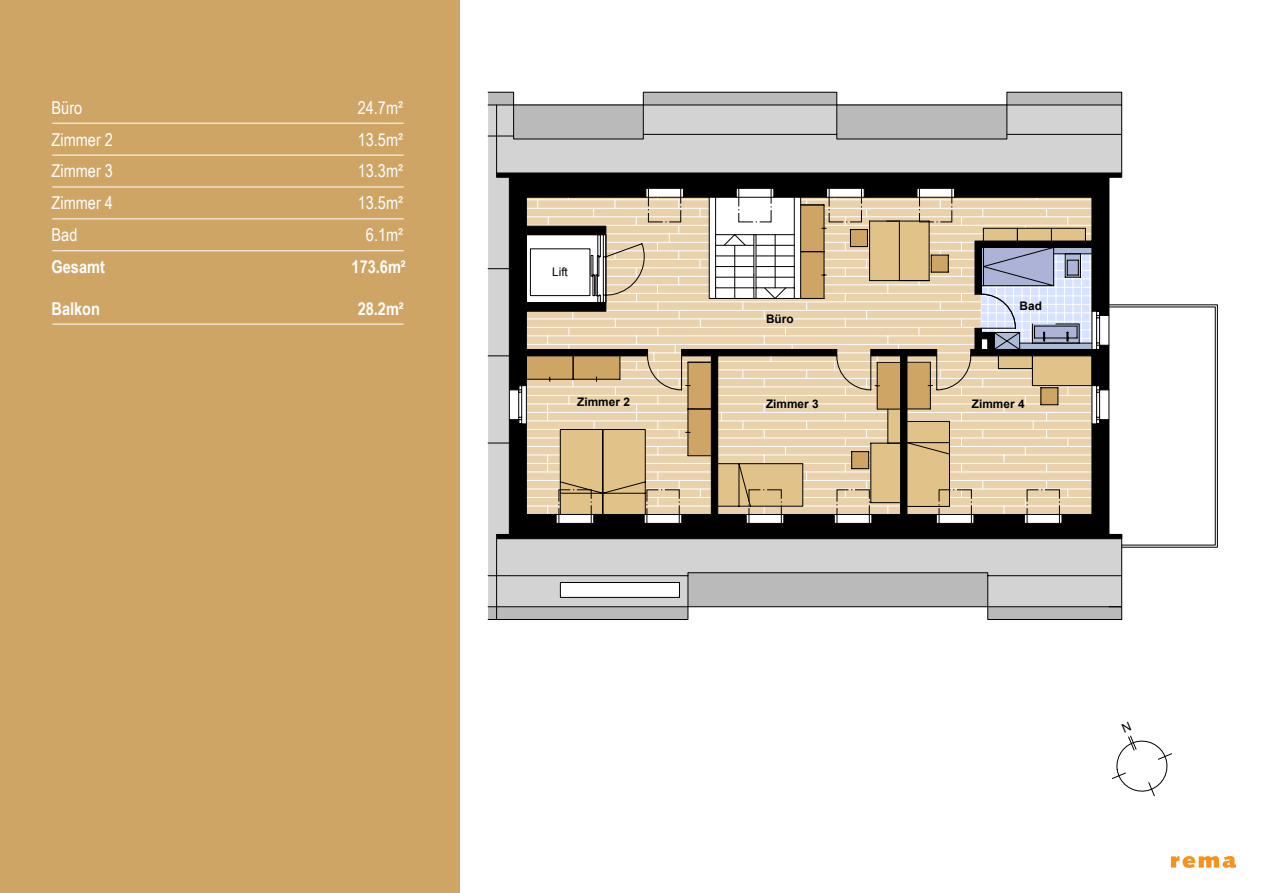
<style>
.page{position:relative;width:1263px;height:893px;background:#fff}
.page>*{position:absolute;margin:0;border:0;box-sizing:border-box;transform-origin:0 0}
.t1{font:17.7px "Arial Narrow";color:#fff}
.t2{font:700 17.7px "Arial Narrow";color:#fff}
.t3{font:700 11.85px "Arial";color:#000}
.t4{font:11.85px "Arial";color:#000}
</style>
<div class="page">
<div style="left:0;top:0;width:460px;height:893px;background:#cfa566"></div>
<hr style="left:53px;top:123px;width:350px;height:1px;background:#fff">
<hr style="left:53px;top:155px;width:350px;height:1px;background:#fff">
<hr style="left:53px;top:250px;width:350px;height:1px;background:#fff">
<hr style="left:53px;top:324px;width:350px;height:1px;background:#fff">
<hr style="left:53px;top:187px;width:350px;height:1px;background:#fff">
<hr style="left:53px;top:219px;width:350px;height:1px;background:#fff">
<div style="left:1007px;top:92px;width:115px;height:13px;background:#bababa"></div>
<div style="left:643px;top:92px;width:194px;height:13px;background:#bababa"></div>
<div style="left:1007px;top:92px;width:115px;height:13px;border:1px solid #000"></div>
<div style="left:643px;top:92px;width:194px;height:13px;border:1px solid #000"></div>
<svg style="left:488px;top:573px;width:634px;height:47px"></svg>
<svg style="left:488px;top:92px;width:26px;height:23px"></svg>
<svg style="left:509px;top:105px;width:613px;height:502px;background:#b2b2b2"></svg>
<hr style="left:643px;top:134px;width:194px;height:1px;background:#000">
<hr style="left:1007px;top:134px;width:115px;height:1px;background:#000">
<hr style="left:496px;top:539px;width:1px;height:80px;background:#000">
<div style="left:648px;top:186px;width:33px;height:36px;border:1px dashed #000"></div>
<div style="left:738px;top:186px;width:33px;height:36px;border:1px dashed #000"></div>
<svg style="left:488px;top:188px;width:730px;height:360px"></svg>
<div style="left:826px;top:188px;width:38px;height:9px;border:1px solid #000"></div>
<div style="left:829px;top:186px;width:33px;height:36px;border:1px dashed #000"></div>
<div style="left:917px;top:188px;width:38px;height:9px;border:1px solid #000"></div>
<div style="left:919px;top:186px;width:33px;height:36px;border:1px dashed #000"></div>
<div style="left:560px;top:582px;width:120px;height:16px;border:1px solid #000"></div>
<svg style="left:1171px;top:856px;width:65px;height:12px"></svg>
<svg style="left:1112px;top:735px;width:60px;height:61px"></svg>
<p class="t1" style="left:52px;top:94px;width:32px">Büro</p>
<p class="t1" style="left:358px;top:94px;width:47px">24.7m²</p>
<p class="t1" style="left:52px;top:126px;width:63px">Zimmer 2</p>
<p class="t1" style="left:358px;top:126px;width:47px">13.5m²</p>
<p class="t1" style="left:52px;top:158px;width:63px">Zimmer 3</p>
<p class="t1" style="left:358px;top:158px;width:47px">13.3m²</p>
<p class="t1" style="left:52px;top:190px;width:63px">Zimmer 4</p>
<p class="t1" style="left:358px;top:190px;width:47px">13.5m²</p>
<p class="t1" style="left:52px;top:222px;width:27px">Bad</p>
<p class="t1" style="left:366px;top:222px;width:39px">6.1m²</p>
<p class="t2" style="left:52px;top:253px;width:55px">Gesamt</p>
<p class="t2" style="left:352px;top:253px;width:56px">173.6m²</p>
<p class="t2" style="left:52px;top:295px;width:50px">Balkon</p>
<p class="t2" style="left:358px;top:295px;width:48px">28.2m²</p>
<p class="t4" style="left:552px;top:265px;width:17px">Lift</p>
<p class="t3" style="left:766px;top:311px;width:29px">Büro</p>
<p class="t3" style="left:1019px;top:298px;width:24px">Bad</p>
<p class="t3" style="left:577px;top:394px;width:54px">Zimmer 2</p>
<p class="t3" style="left:766px;top:396px;width:54px">Zimmer 3</p>
<p class="t3" style="left:972px;top:396px;width:54px">Zimmer 4</p>
</div>
